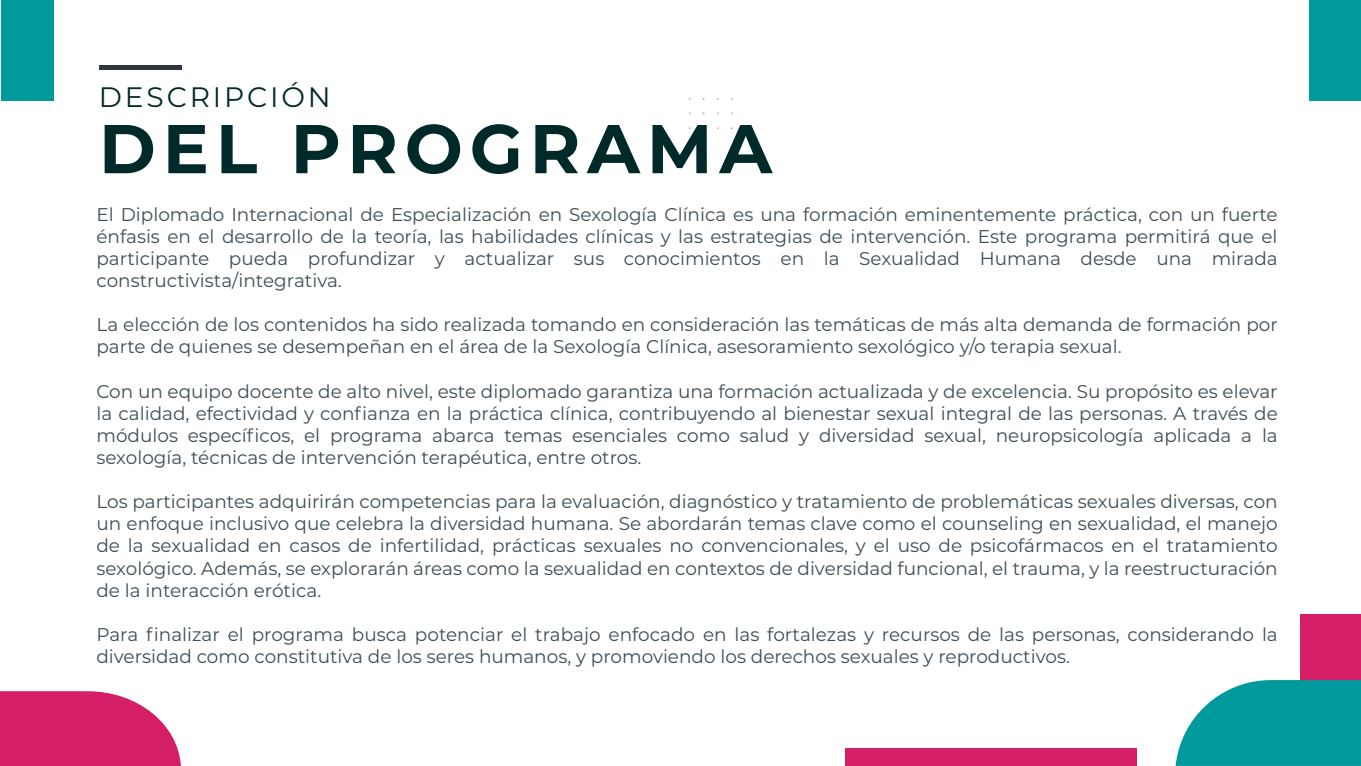
<style>
.page{position:relative;width:1361px;height:766px;background:#fff}
.page>*{position:absolute;margin:0;border:0;box-sizing:border-box;transform-origin:0 0}
.t1{font:700 68.75px "Montserrat";letter-spacing:.1em;color:#002a29}
.t2{font:28px "Montserrat";letter-spacing:.1em;color:#002a29}
.t3{font:18.5px/22px "Montserrat";color:#3e4d56;text-align:justify}
</style>
<div class="page">
<img style="left:689px;top:98px;width:44px;height:30px">
<div style="left:1309px;top:0;width:52px;height:101px;background:#009a9c"></div>
<div style="left:1px;top:0;width:53px;height:101px;background:#009a9c"></div>
<div style="left:1300px;top:614px;width:61px;height:82px;background:#d41f66"></div>
<svg style="left:1175px;top:680px;width:186px;height:85px;background:#21a7a8"></svg>
<div style="left:845px;top:748px;width:292px;height:17px;background:#d41f66"></div>
<hr style="left:99px;top:65px;width:83px;height:4px;background:#30363d">
<svg style="left:0;top:691px;width:181px;height:74px;background:#d93a78"></svg>
<h2 class="t2" style="left:99px;top:78px;width:233px">DESCRIPCIÓN</h2>
<h1 class="t1" style="left:99px;top:99px;width:675px">DEL PROGRAMA</h1>
<p class="t3" style="left:96px;top:202px;width:1182px">El Diplomado Internacional de Especialización en Sexología Clínica es una formación eminentemente práctica, con un fuerte énfasis en el desarrollo de la teoría, las habilidades clínicas y las estrategias de intervención. Este programa permitirá que el participante pueda profundizar y actualizar sus conocimientos en la Sexualidad Humana desde una mirada constructivista/integrativa.</p>
<p class="t3" style="left:96px;top:313px;width:1183px">La elección de los contenidos ha sido realizada tomando en consideración las temáticas de más alta demanda de formación por parte de quienes se desempeñan en el área de la Sexología Clínica, asesoramiento sexológico y/o terapia sexual.</p>
<p class="t3" style="left:96px;top:379px;width:1183px">Con un equipo docente de alto nivel, este diplomado garantiza una formación actualizada y de excelencia. Su propósito es elevar la calidad, efectividad y confianza en la práctica clínica, contribuyendo al bienestar sexual integral de las personas. A través de módulos específicos, el programa abarca temas esenciales como salud y diversidad sexual, neuropsicología aplicada a la sexología, técnicas de intervención terapéutica, entre otros.</p>
<p class="t3" style="left:96px;top:490px;width:1182px">Los participantes adquirirán competencias para la evaluación, diagnóstico y tratamiento de problemáticas sexuales diversas, con un enfoque inclusivo que celebra la diversidad humana. Se abordarán temas clave como el counseling en sexualidad, el manejo de la sexualidad en casos de infertilidad, prácticas sexuales no convencionales, y el uso de psicofármacos en el tratamiento sexológico. Además, se explorarán áreas como la sexualidad en contextos de diversidad funcional, el trauma, y la reestructuración de la interacción erótica.</p>
<p class="t3" style="left:96px;top:622px;width:1183px">Para finalizar el programa busca potenciar el trabajo enfocado en las fortalezas y recursos de las personas, considerando la diversidad como constitutiva de los seres humanos, y promoviendo los derechos sexuales y reproductivos.</p>
</div>
